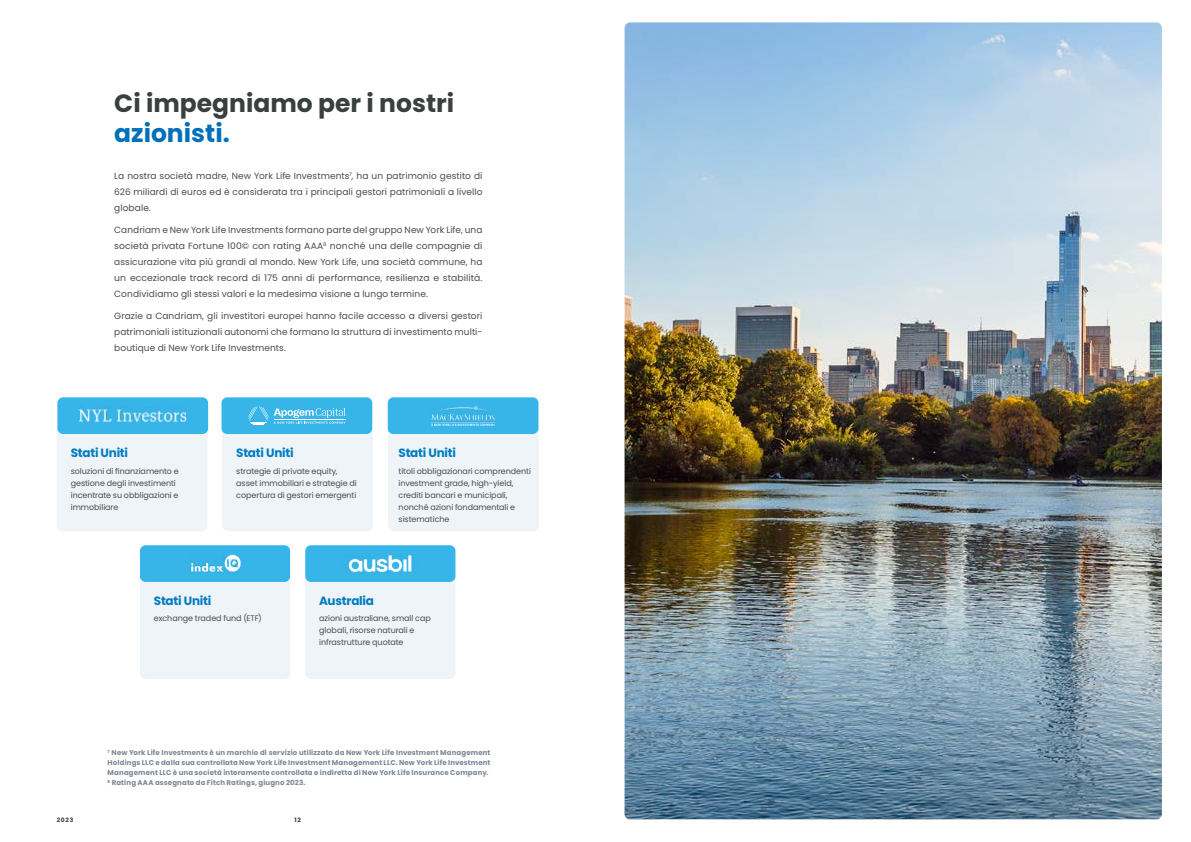
<style>
.page{position:relative;width:1191px;height:842px;background:#fff}
.page>*{position:absolute;margin:0;border:0;box-sizing:border-box;transform-origin:0 0}
.t1{font:700 25px "Poppins";color:#39403f}
.t2{font:700 25px "Poppins";color:#0070ba}
.t3{font:700 12px "Poppins";letter-spacing:-.02em;color:#007cc2}
.t4{font:9px/16px "Poppins";letter-spacing:.01em;color:#484d4c;text-align:justify}
.t5{font:8px/12px "Poppins";letter-spacing:-.005em;color:#484d4c}
.t6{font:700 7px/10px "Poppins";letter-spacing:.02em;color:#7d8797}
.t7{font:700 6px "Poppins";letter-spacing:.13em;color:#39403f}
</style>
<div class="page">
<div style="left:222px;top:397px;width:151px;height:134px;background:#eef4f8;border-radius:6px"></div>
<div style="left:221px;top:397px;width:151px;height:37px;background:#37b5e9;border-radius:6px"></div>
<img style="left:624px;top:22px;width:537px;height:797px">
<div style="left:57px;top:397px;width:150px;height:134px;background:#eef4f8;border-radius:6px"></div>
<div style="left:140px;top:545px;width:150px;height:134px;background:#eef4f8;border-radius:6px"></div>
<div style="left:388px;top:397px;width:151px;height:134px;background:#eef4f8;border-radius:6px"></div>
<div style="left:305px;top:545px;width:150px;height:134px;background:#eef4f8;border-radius:6px"></div>
<svg style="left:248px;top:406px;width:20px;height:19px"></svg>
<hr style="left:273px;top:419px;width:72px;height:1px;background:#fff">
<svg style="left:274px;top:408px;width:71px;height:16px"></svg>
<div style="left:57px;top:397px;width:151px;height:37px;background:#37b5e9;border-radius:6px"></div>
<div style="left:140px;top:545px;width:150px;height:37px;background:#37b5e9;border-radius:6px"></div>
<div style="left:305px;top:545px;width:150px;height:37px;background:#37b5e9;border-radius:6px"></div>
<div style="left:388px;top:397px;width:150px;height:37px;background:#37b5e9;border-radius:6px"></div>
<img style="left:190px;top:554px;width:51px;height:19px">
<img style="left:348px;top:554px;width:64px;height:19px">
<img style="left:431px;top:406px;width:64px;height:19px">
<img style="left:78px;top:406px;width:108px;height:16px">
<h1 class="t1" style="left:114px;top:88px;width:341px">Ci impegniamo per i nostri</h1>
<h1 class="t2" style="left:114px;top:118px;width:117px">azionisti.</h1>
<p class="t4" style="left:114px;top:168px;width:370px">La nostra società madre, New York Life Investments<sup>7</sup>, ha un patrimonio gestito di 626 miliardi di euros ed è considerata tra i principali gestori patrimoniali a livello globale.</p>
<p class="t4" style="left:114px;top:222px;width:370px">Candriam e New York Life Investments formano parte del gruppo New York Life, una società privata Fortune 100© con rating AAA<sup>8</sup> nonché una delle compagnie di assicurazione vita più grandi al mondo. New York Life, una società commune, ha un eccezionale track record di 175 anni di performance, resilienza e stabilità.<br>Condividiamo gli stessi valori e la medesima visione a lungo termine.</p>
<p class="t4" style="left:114px;top:308px;width:370px">Grazie a Candriam, gli investitori europei hanno facile accesso a diversi gestori patrimoniali istituzionali autonomi che formano la struttura di investimento multi&shy;boutique di New York Life Investments.</p>
<h2 class="t3" style="left:71px;top:446px;width:59px">Stati Uniti</h2>
<h2 class="t3" style="left:236px;top:446px;width:59px">Stati Uniti</h2>
<h2 class="t3" style="left:398px;top:446px;width:59px">Stati Uniti</h2>
<p class="t5" style="left:71px;top:465px;width:109px">soluzioni di finanziamento e gestione degli investimenti incentrate su obbligazioni e immobiliare</p>
<p class="t5" style="left:236px;top:465px;width:122px">strategie di private equity, asset immobiliari e strategie di copertura di gestori emergenti</p>
<p class="t5" style="left:398px;top:465px;width:134px">titoli obbligazionari comprendenti investment grade, high-yield, crediti bancari e municipali, nonché azioni fondamentali e sistematiche</p>
<h2 class="t3" style="left:154px;top:594px;width:59px">Stati Uniti</h2>
<h2 class="t3" style="left:319px;top:594px;width:56px">Australia</h2>
<p class="t5" style="left:154px;top:612px;width:109px">exchange traded fund (ETF)</p>
<p class="t5" style="left:319px;top:612px;width:113px">azioni australiane, small cap globali, risorse naturali e infrastrutture quotate</p>
<p class="t6" style="left:108px;top:748px;width:384px"><sup>7</sup> New York Life Investments è un marchio di servizio utilizzato da New York Life Investment Management Holdings LLC e dalla sua controllata New York Life Investment Management LLC. New York Life Investment Management LLC è una società interamente controllata e indiretta di New York Life Insurance Company.<br><sup>8</sup> Rating AAA assegnato da Fitch Ratings, giugno 2023.</p>
<p class="t7" style="left:57px;top:816px;width:18px">2023</p>
<p class="t7" style="left:294px;top:817px;width:8px">12</p>
</div>
